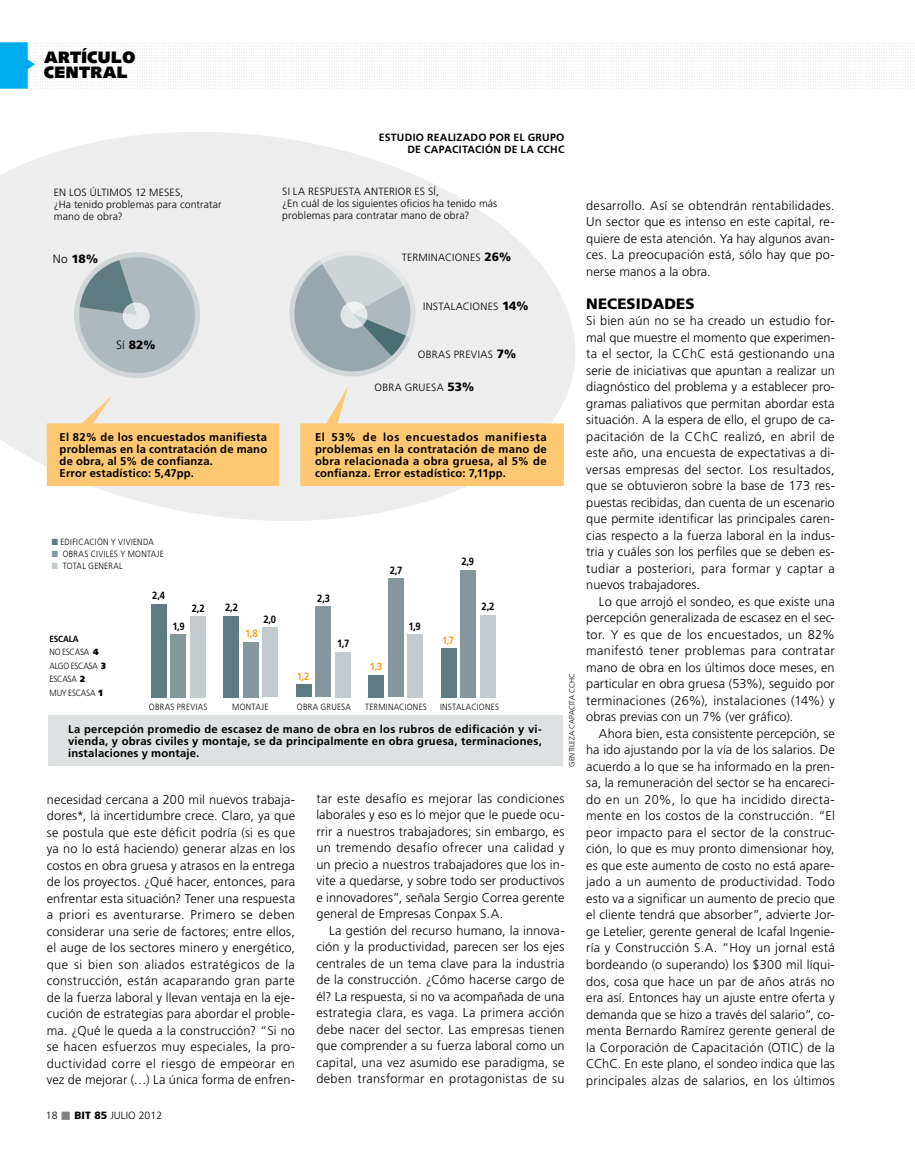
<style>
.page{position:relative;width:915px;height:1170px;background:#fff}
.page>*{position:absolute;margin:0;border:0;box-sizing:border-box;transform-origin:0 0}
.t1{font:900 16.5px/15px "Syntax";letter-spacing:.02em;color:#000}
.t2{font:900 15px "Frutiger";letter-spacing:.005em;color:#000}
.t3{font:300 12.75px/16.5px "Frutiger";letter-spacing:.015em;color:#000;text-align:justify}
.t4{font:900 12px "Frutiger";color:#000}
.t5{font:700 11.25px/12px "Frutiger";letter-spacing:.02em;color:#000;text-align:justify}
.t6{font:300 10.5px/12px "Frutiger";letter-spacing:.015em;color:#000}
.t7{font:700 10.5px/12px "Frutiger";letter-spacing:.025em;color:#000;text-align:right}
.t8{font:700 10.5px "Frutiger";letter-spacing:.025em;color:#000;scale:.9 1}
.t9{font:300 10.5px "Frutiger";letter-spacing:.035em;color:#000}
.t10{font:700 10.5px "Frutiger";color:#f99f1c;scale:.9 1}
.t11{font:300 9px "Frutiger";letter-spacing:.035em;color:#000;scale:.9 1}
.t12{font:300 9px/13.5px "Frutiger";letter-spacing:-.035em;color:#000;scale:.9 1}
.t13{font:300 7.5px "Frutiger";letter-spacing:.005em;color:#000}
.s1{font-weight:300}
.s2{font-weight:900;font-size:12px}
.s3{color:#5d7b80}
.s4{color:#83979c}
.s5{color:#c4cbce}
.s6{font-weight:700}
.s7{font-weight:900}
.s8{color:#808285}
</style>
<div class="page">
<svg style="left:0;top:132px;width:575px;height:389px;fill:#ededee"></svg>
<div style="left:49px;top:714px;width:514px;height:51px;background:#dee1e2"></div>
<svg style="left:0;top:42px;width:913px;height:47px"></svg>
<svg style="left:47px;top:241px;width:516px;height:245px"></svg>
<svg style="left:123px;top:302px;width:27px;height:27px"></svg>
<svg style="left:340px;top:301px;width:27px;height:27px"></svg>
<div style="left:151px;top:604px;width:15px;height:93px;background:#5d7b80"></div>
<div style="left:223px;top:615px;width:15px;height:82px;background:#5d7b80"></div>
<div style="left:296px;top:684px;width:15px;height:13px;background:#5d7b80"></div>
<div style="left:368px;top:674px;width:15px;height:23px;background:#5d7b80"></div>
<div style="left:441px;top:648px;width:15px;height:49px;background:#5d7b80"></div>
<div style="left:170px;top:634px;width:16px;height:63px;background:#83979c"></div>
<div style="left:243px;top:641px;width:15px;height:56px;background:#83979c"></div>
<div style="left:315px;top:606px;width:15px;height:91px;background:#83979c"></div>
<div style="left:388px;top:578px;width:15px;height:119px;background:#83979c"></div>
<div style="left:460px;top:569px;width:15px;height:128px;background:#83979c"></div>
<div style="left:190px;top:616px;width:15px;height:81px;background:#c4cbce"></div>
<div style="left:262px;top:627px;width:16px;height:70px;background:#c4cbce"></div>
<div style="left:335px;top:652px;width:15px;height:45px;background:#c4cbce"></div>
<div style="left:407px;top:634px;width:15px;height:63px;background:#c4cbce"></div>
<div style="left:480px;top:614px;width:15px;height:83px;background:#c4cbce"></div>
<p class="t1" style="left:44px;top:50px;width:92px">ARTÍCULO<br>CENTRAL</p>
<p class="t7" style="left:379px;top:131px;width:187px">estudio realizado por el grupo de capacitación de la cchc</p>
<p class="t6" style="left:54px;top:186px;width:169px">En los últimos 12 m eses,<br>¿Ha tenido problemas para contratar mano de obra?</p>
<p class="t4" style="left:53px;top:251px;width:47px"><span class="s1">No</span> 18%</p>
<p class="t4" style="left:116px;top:337px;width:41px"><span class="s1">Sí</span> 82%</p>
<p class="t6" style="left:282px;top:185px;width:216px">Si la respuesta anterior es Sí,<br>¿En cuál de los siguientes oficios ha tenido más problemas para contratar mano de obra?</p>
<p class="t6" style="left:401px;top:251px;width:111px">term inaciones <span class="s2">26%</span></p>
<p class="t6" style="left:423px;top:300px;width:107px">instalaciones <span class="s2">14%</span></p>
<p class="t9" style="left:418px;top:348px;width:100px">obras previas <span class="s2">7%</span></p>
<p class="t6" style="left:374px;top:381px;width:101px">obra gruesa <span class="s2">53%</span></p>
<p class="t5" style="left:60px;top:431px;width:209px;text-align:left">El 82% de los encuestados manifiesta problemas en la contratación de mano de obra, al 5% de confianza.<br>Error estadístico: 5,47pp.</p>
<p class="t5" style="left:315px;top:431px;width:233px">El 53% de los encuestados manifiesta problemas en la contratación de mano de obra relacionada a obra gruesa, al 5% de confianza. Error estadístico: 7,11pp.</p>
<p class="t11" style="left:52px;top:536px;width:37px"><span class="s3">■</span> edificac</p>
<p class="t11" style="left:95px;top:536px;width:65px">ión y vivienda</p>
<p class="t11" style="left:52px;top:548px;width:126px"><span class="s4">■</span> obras c iviles y montaje</p>
<p class="t11" style="left:52px;top:560px;width:80px"><span class="s5">■</span> total general</p>
<p class="t12" style="left:50px;top:632px;width:64px"><span class="s6">escala<br></span>no escasa <span class="s7">4 </span>algo escasa <span class="s7">3 </span>escasa <span class="s7">2<br></span>m uy escasa <span class="s7">1</span></p>
<p class="t8" style="left:152px;top:589px;width:16px">2,4</p>
<p class="t8" style="left:192px;top:601px;width:16px">2,2</p>
<p class="t8" style="left:225px;top:601px;width:16px">2,2</p>
<p class="t8" style="left:172px;top:619px;width:15px">1,9</p>
<p class="t8" style="left:263px;top:613px;width:16px">2,0</p>
<p class="t10" style="left:245px;top:627px;width:15px">1,8</p>
<p class="t8" style="left:317px;top:592px;width:16px">2,3</p>
<p class="t10" style="left:297px;top:669px;width:15px">1,2</p>
<p class="t8" style="left:337px;top:637px;width:15px">1,7</p>
<p class="t8" style="left:389px;top:564px;width:15px">2,7</p>
<p class="t10" style="left:370px;top:660px;width:15px">1,3</p>
<p class="t8" style="left:408px;top:619px;width:15px">1,9</p>
<p class="t8" style="left:461px;top:555px;width:16px">2,9</p>
<p class="t10" style="left:442px;top:633px;width:15px">1,7</p>
<p class="t8" style="left:481px;top:600px;width:16px">2,2</p>
<p class="t11" style="left:149px;top:701px;width:67px">obras previas</p>
<p class="t11" style="left:232px;top:701px;width:42px">montaje</p>
<p class="t11" style="left:297px;top:701px;width:60px">obra gruesa</p>
<p class="t11" style="left:365px;top:701px;width:70px">term inaciones</p>
<p class="t11" style="left:440px;top:701px;width:67px">instalaciones</p>
<p class="t5" style="left:68px;top:722px;width:475px">La percepción promedio de escasez de mano de obra en los rubros de edificación y vi&shy;vienda, y obras civiles y montaje, se da principalmente en obra gruesa, terminaciones, instalaciones y montaje.</p>
<p class="t13" style="left:567px;top:766px;width:94px;rotate:-90deg">gentileza capacita cchc</p>
<p class="t3" style="left:47px;top:790px;width:250px">necesidad cercana a 200 mil nuevos trabaja&shy;dores*, la incertidumbre crece. Claro, ya que se postula que este déficit podría (si es que ya no lo está haciendo) generar alzas en los costos en obra gruesa y atrasos en la entrega de los proyectos. ¿Qué hacer, entonces, para enfrentar esta situación? Tener una respuesta a priori es aventurarse. Primero se deben considerar una serie de factores; entre ellos, el auge de los sectores minero y energético, que si bien son aliados estratégicos de la construcción, están acaparando gran parte de la fuerza laboral y llevan ventaja en la eje&shy;cución de estrategias para abordar el proble&shy;ma. ¿Qué le queda a la construcción? “Si no se hacen esfuerzos muy especiales, la pro&shy;ductividad corre el riesgo de empeorar en vez de mejorar (…) La única forma de enfren-</p>
<p class="t3" style="left:316px;top:790px;width:250px">tar este desafío es mejorar las condiciones laborales y eso es lo mejor que le puede ocu&shy;rrir a nuestros trabajadores; sin embargo, es un tremendo desafío ofrecer una calidad y un precio a nuestros trabajadores que los in&shy;vite a quedarse, y sobre todo ser productivos e innovadores”, señala Sergio Correa gerente general de Empresas Conpax S.A.</p>
<p class="t3" style="left:316px;top:922px;width:250px;text-indent:13px">La gestión del recurso humano, la innova&shy;ción y la productividad, parecen ser los ejes centrales de un tema clave para la industria de la construcción. ¿Cómo hacerse cargo de él? La respuesta, si no va acompañada de una estrategia clara, es vaga. La primera acción debe nacer del sector. Las empresas tienen que comprender a su fuerza laboral como un capital, una vez asumido ese paradigma, se deben transformar en protagonistas de su</p>
<p class="t6" style="left:46px;top:1109px;width:118px">18 <span class="s8">■</span> <span class="s7">BIT 85</span> julio 2012</p>
<p class="t3" style="left:586px;top:197px;width:250px">desarrollo. Así se obtendrán rentabilidades.<br>U n sector que es intenso en este capital, re&shy;quiere de esta atención. Ya hay algunos avan&shy;ces. La preocupación está, sólo hay que po&shy;nerse manos a la obra.</p>
<p class="t2" style="left:586px;top:294px;width:110px">NECESIDADES</p>
<p class="t3" style="left:586px;top:312px;width:250px">Si bien aún no se ha creado un estudio for&shy;mal que muestre el momento que experimen&shy;ta el sector, la CChC está gestionando una serie de iniciativas que apuntan a realizar un diagnóstico del problema y a establecer pro&shy;gramas paliativos que permitan abordar esta situación. A la espera de ello, el grupo de ca&shy;pacitación de la CChC realizó, en abril de este año, una encuesta de expectativas a di&shy;versas empresas del sector. Los resultados, que se obtuvieron sobre la base de 173 res&shy;puestas recibidas, dan cuenta de un escenario que permite identificar las principales caren&shy;cias respecto a la fuerza laboral en la indus&shy;tria y cuáles son los perfiles que se deben es&shy;tudiar a posteriori, para formar y captar a nuevos trabajadores.</p>
<p class="t3" style="left:586px;top:593px;width:250px;text-indent:13px">Lo que arrojó el sondeo, es que existe una percepción generalizada de escasez en el sec&shy;tor. Y es que de los encuestados, un 82% manifestó tener problemas para contratar mano de obra en los últimos doce meses, en particular en obra gruesa (53%), seguido por terminaciones (26%), instalaciones (14%) y obras previas con un 7% (ver gráfico).</p>
<p class="t3" style="left:586px;top:725px;width:250px;text-indent:13px">Ahora bien, esta consistente percepción, se ha ido ajustando por la vía de los salarios. De acuerdo a lo que se ha informado en la pren&shy;sa, la remuneración del sector se ha encareci&shy;do en un 20%, lo que ha incidido directa&shy;mente en los costos de la construcción. “El peor impacto para el sector de la construc&shy;ción, lo que es muy pronto dimensionar hoy, es que este aumento de costo no está apare&shy;jado a un aumento de productividad. Todo esto va a significar un aumento de precio que el cliente tendrá que absorber”, advierte Jor&shy;ge Letelier, gerente general de Icafal I ngenie&shy;ría y Construcción S.A. “Hoy un jornal está bordeando (o superando) los $300 mil líqui&shy;dos, cosa que hace un par de años atrás no era así. Entonces hay un ajuste entre oferta y demanda que se hizo a través del salario”, co&shy;menta Bernardo Ramírez gerente general de la Corporación de Capacitación (OTI C) de la CChC. En este plano, el sondeo indica que las principales alzas de salarios, en los últimos</p>
</div>
